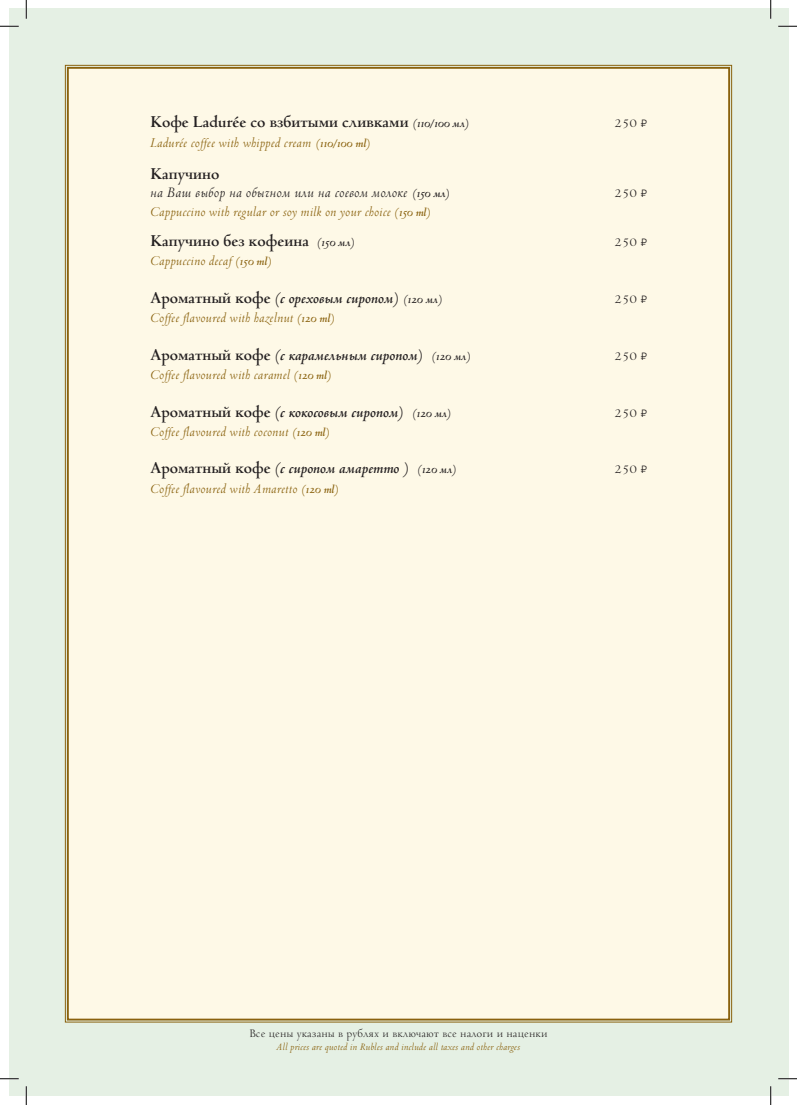
<style>
.page{position:relative;width:797px;height:1105px;background:#fff}
.page>*{position:absolute;margin:0;border:0;box-sizing:border-box;transform-origin:0 0}
.t1{font:17.5px "Venetian 301 Bd BT";color:#231f20}
.t2{font:italic 16.25px "Venetian 301 Bd BT";color:#231f20}
.t3{font:italic 16.25px "Venetian 301 BT";color:#231f20}
.t4{font:italic 15px "Venetian 301 BT";color:#8a620e}
.t5{font:15px "Venetian 301 BT";color:#231f20}
.t6{font:12.5px "Venetian 301 BT";color:#231f20}
.t7{font:italic 11.25px "Venetian 301 BT";color:#8a620e}
.s1{font-style:italic;font-size:12.5px}
.s2{font-family:"PT Rouble Sans";font-size:10px}
.s3{font-family:"Venetian 301 Bd BT";font-size:12.5px}
.s4{font-style:normal;font-size:17.5px}
.s5{font-size:12.5px}
</style>
<div class="page">
<div style="left:9px;top:9px;width:779px;height:1087px;background:#e5f0e4"></div>
<div style="left:66px;top:66px;width:665px;height:955px;background:#fef9e7"></div>
<svg style="left:0;top:25px;width:19px;height:2px"></svg>
<svg style="left:778px;top:25px;width:19px;height:2px"></svg>
<svg style="left:0;top:1078px;width:19px;height:1px"></svg>
<svg style="left:778px;top:1078px;width:19px;height:1px"></svg>
<svg style="left:25px;top:0;width:2px;height:19px"></svg>
<svg style="left:25px;top:1086px;width:2px;height:19px"></svg>
<svg style="left:770px;top:0;width:1px;height:19px"></svg>
<svg style="left:770px;top:1086px;width:1px;height:19px"></svg>
<p class="t1" style="left:150px;top:111px;width:321px">Кофе Ladurée со взбитыми сливками <span class="s1">(110/100 мл)</span></p>
<p class="t5" style="left:614px;top:114px;width:34px">250 <span class="s2">у</span></p>
<p class="t4" style="left:150px;top:134px;width:222px">Ladurée coffee with whipped cream <span class="s3">(110/100 ml)</span></p>
<p class="t1" style="left:150px;top:163px;width:71px">Капучино</p>
<p class="t3" style="left:150px;top:182px;width:301px">на Ваш выбор на обычном или на соевом молоке <span class="s3">(150 мл)</span></p>
<p class="t5" style="left:614px;top:183px;width:34px">250 <span class="s2">у</span></p>
<p class="t4" style="left:150px;top:203px;width:282px">Cappuccino with regular or soy milk on your choice <span class="s3">(150 ml)</span></p>
<p class="t1" style="left:150px;top:230px;width:206px">Капучино без кофеина <span class="s1">(150 мл)</span></p>
<p class="t5" style="left:614px;top:233px;width:34px">250 <span class="s2">у</span></p>
<p class="t4" style="left:150px;top:252px;width:123px">Cappuccino decaf <span class="s3">(150 ml)</span></p>
<p class="t2" style="left:150px;top:288px;width:294px"><span class="s4">Ароматный кофе</span> (с ореховым сиропом) <span class="s5">(120 мл)</span></p>
<p class="t5" style="left:614px;top:290px;width:34px">250 <span class="s2">у</span></p>
<p class="t4" style="left:150px;top:309px;width:186px">Coffee flavoured with hazelnut <span class="s3">(120 ml)</span></p>
<p class="t2" style="left:150px;top:345px;width:322px"><span class="s4">Ароматный кофе</span> (с карамельным сиропом) <span class="s5">(120 мл)</span></p>
<p class="t5" style="left:614px;top:346px;width:34px">250 <span class="s2">у</span></p>
<p class="t4" style="left:150px;top:366px;width:183px">Coffee flavoured with caramel <span class="s3">(120 ml)</span></p>
<p class="t2" style="left:150px;top:402px;width:303px"><span class="s4">Ароматный кофе</span> (с кокосовым сиропом) <span class="s5">(120 мл)</span></p>
<p class="t5" style="left:614px;top:403px;width:34px">250 <span class="s2">у</span></p>
<p class="t4" style="left:150px;top:423px;width:181px">Coffee flavoured with coconut <span class="s3">(120 ml)</span></p>
<p class="t2" style="left:150px;top:459px;width:308px"><span class="s4">Ароматный кофе</span> (с сиропом амаретто ) <span class="s5">(120 мл)</span></p>
<p class="t5" style="left:614px;top:460px;width:34px">250 <span class="s2">у</span></p>
<p class="t4" style="left:150px;top:479px;width:190px">Coffee flavoured with Amaretto <span class="s3">(120 ml)</span></p>
<p class="t6" style="left:249px;top:1026px;width:300px">Все цены указаны в рублях и включают все налоги и наценки</p>
<p class="t7" style="left:277px;top:1041px;width:245px">All prices are quoted in Rubles and include all taxes and other charges</p>
</div>
